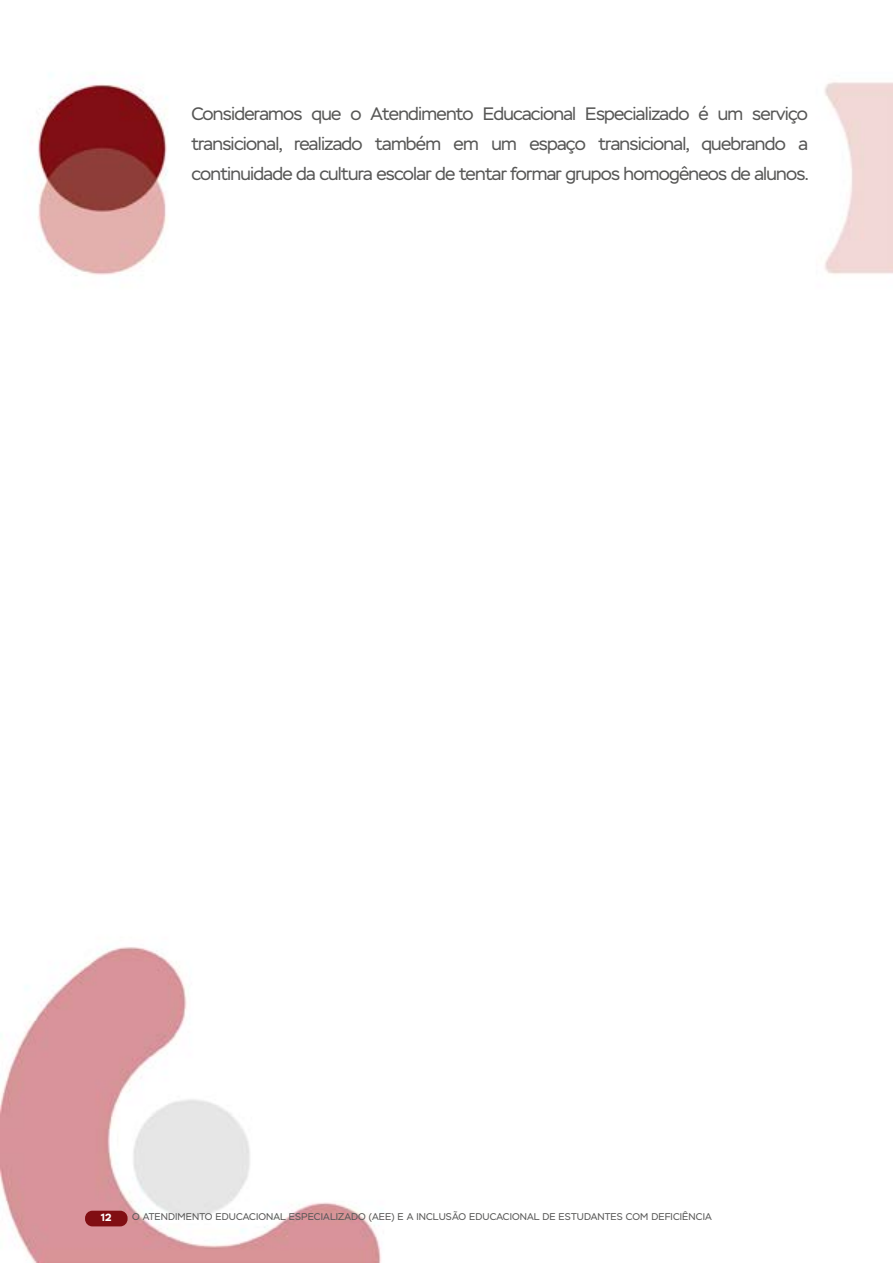
<style>
.page{position:relative;width:893px;height:1263px;background:#fff}
.page>*{position:absolute;margin:0;border:0;box-sizing:border-box;transform-origin:0 0}
.t1{font:18px/30px "Stem";letter-spacing:-.04em;color:#575756;text-align:justify}
.t2{font:700 10.5px "Stem";color:#fff}
.t3{font:9.75px "Stem";letter-spacing:.01em;color:#575756}
</style>
<div class="page">
<img style="left:0;top:82px;width:893px;height:1181px">
<div style="left:85px;top:1211px;width:43px;height:15px;background:#810e13;border-radius:7px"></div>
<p class="t1" style="left:191px;top:99px;width:619px">Consideramos que o Atendimento Educacional Especializado é um serviço transicional, realizado também em um espaço transicional, quebrando a continuidade da cultura escolar de tentar formar grupos homogêneos de alunos.</p>
<p class="t2" style="left:101px;top:1211px;width:12px">12</p>
<p class="t3" style="left:132px;top:1211px;width:581px">O ATENDIMENTO EDUCACIONAL ESPECIALIZADO (AEE) E A INCLUSÃO EDUCACIONAL DE ESTUDANTES COM DEFICIÊNCIA</p>
</div>
